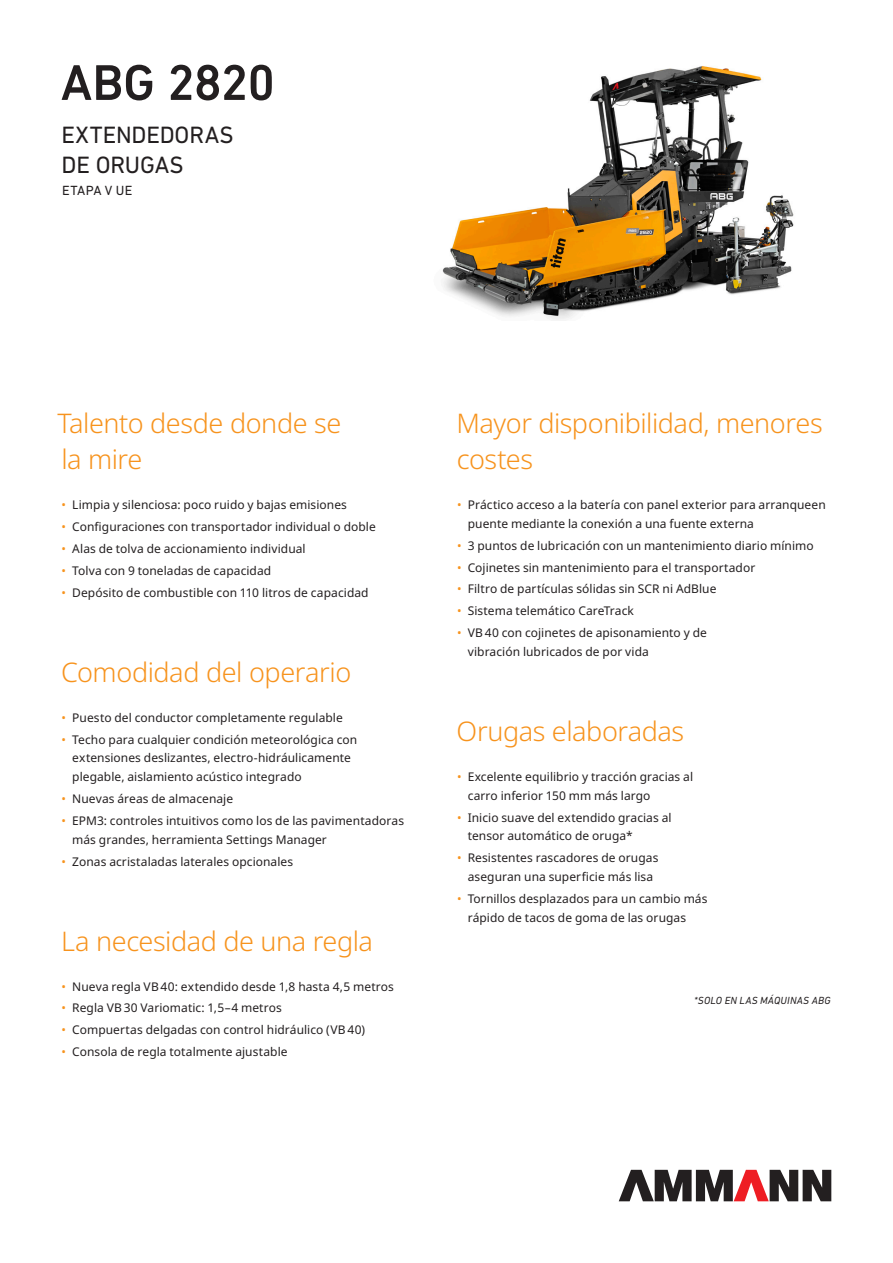
<style>
.page{position:relative;width:893px;height:1263px;background:#fff}
.page>*{position:absolute;margin:0;border:0;box-sizing:border-box;transform-origin:0 0}
.Headline_Title{font:500 51px "DIN Next LT Pro";letter-spacing:-.025em;color:#231f20}
.Features{font:300 27px/36px "Noto Sans";letter-spacing:-.015em;color:#f7931d}
.Headline_Sub-Title{font:24px/30px "DIN Next LT Pro";letter-spacing:-.005em;color:#231f20}
.Headline_Classifier{font:13.5px "DIN Next LT Pro";letter-spacing:.015em;color:#231f20}
.t1{font:12px/18.8px "Noto Sans";letter-spacing:.005em;color:#231f20}
.Body_Left_Align_All_Caps{font:italic 10.5px "DIN Next LT Pro";letter-spacing:.02em;color:#231f20}
.s1{color:#f7931d}
</style>
<div class="page">
<svg style="left:619px;top:1170px;width:212px;height:31px"></svg>
<img style="left:442px;top:66px;width:352px;height:254px">
<p class="Headline_Title" style="left:61px;top:53px;width:216px">ABG 2820</p>
<p class="Headline_Sub-Title" style="left:62px;top:119px;width:174px">EXTENDEDORAS<br>DE ORUGAS</p>
<p class="Headline_Classifier" style="left:62px;top:183px;width:72px">ETAPA V UE</p>
<p class="Features" style="left:58px;top:406px;width:285px">Talento desde donde se la mire</p>
<p class="t1" style="left:62px;top:495px;width:287px"><span class="s1">•</span> Limpia y silenciosa: poco ruido y bajas emisiones</p>
<p class="t1" style="left:62px;top:517px;width:316px"><span class="s1">•</span> Configuraciones con transportador individual o doble</p>
<p class="t1" style="left:62px;top:539px;width:245px"><span class="s1">•</span> Alas de tolva de accionamiento individual</p>
<p class="t1" style="left:62px;top:561px;width:211px"><span class="s1">•</span> Tolva con 9 toneladas de capacidad</p>
<p class="t1" style="left:62px;top:583px;width:308px"><span class="s1">•</span> Depósito de combustible con 110 litros de capacidad</p>
<p class="Features" style="left:61px;top:654px;width:292px">Comodidad del operario</p>
<p class="t1" style="left:62px;top:708px;width:283px"><span class="s1">•</span> Puesto del conductor completamente regulable</p>
<p class="t1" style="left:72px;top:730px;width:286px;text-indent:-11px"><span class="s1">•</span> Techo para cualquier condición meteorológica con extensiones deslizantes, electro-hidráulicamente plegable, aislamiento acústico integrado</p>
<p class="t1" style="left:62px;top:789px;width:173px"><span class="s1">•</span> Nuevas áreas de almacenaje</p>
<p class="t1" style="left:72px;top:811px;width:333px;text-indent:-11px"><span class="s1">•</span> EPM3: controles intuitivos como los de las pavimentadoras más grandes, herramienta Settings Manager</p>
<p class="t1" style="left:62px;top:852px;width:233px"><span class="s1">•</span> Zonas acristaladas laterales opcionales</p>
<p class="Features" style="left:61px;top:923px;width:313px">La necesidad de una regla</p>
<p class="t1" style="left:62px;top:977px;width:334px"><span class="s1">•</span> Nueva regla VB 40: extendido desde 1,8 hasta 4,5 metros</p>
<p class="t1" style="left:62px;top:999px;width:222px"><span class="s1">•</span> Regla VB 30 Variomatic: 1,5–4 metros</p>
<p class="t1" style="left:62px;top:1021px;width:305px"><span class="s1">•</span> Compuertas delgadas con control hidráulico (VB 40)</p>
<p class="t1" style="left:62px;top:1043px;width:227px"><span class="s1">•</span> Consola de regla totalmente ajustable</p>
<p class="Features" style="left:457px;top:406px;width:368px">Mayor disponibilidad, menores costes</p>
<p class="t1" style="left:468px;top:495px;width:360px;text-indent:-11px"><span class="s1">•</span> Práctico acceso a la batería con panel exterior para arranqueen puente mediante la conexión a una fuente externa</p>
<p class="t1" style="left:457px;top:536px;width:358px"><span class="s1">•</span> 3 puntos de lubricación con un mantenimiento diario mínimo</p>
<p class="t1" style="left:457px;top:558px;width:300px"><span class="s1">•</span> Cojinetes sin mantenimiento para el transportador</p>
<p class="t1" style="left:457px;top:580px;width:261px"><span class="s1">•</span> Filtro de partículas sólidas sin SCR ni AdBlue</p>
<p class="t1" style="left:457px;top:602px;width:178px"><span class="s1">•</span> Sistema telemático CareTrack</p>
<p class="t1" style="left:468px;top:624px;width:241px;text-indent:-11px"><span class="s1">•</span> VB 40 con cojinetes de apisonamiento y de vibración lubricados de por vida</p>
<p class="Features" style="left:457px;top:714px;width:229px">Orugas elaboradas</p>
<p class="t1" style="left:468px;top:767px;width:227px;text-indent:-11px"><span class="s1">•</span> Excelente equilibrio y tracción gracias al carro inferior 150 mm más largo</p>
<p class="t1" style="left:468px;top:808px;width:205px;text-indent:-11px"><span class="s1">•</span> Inicio suave del extendido gracias al tensor automático de oruga*</p>
<p class="t1" style="left:457px;top:849px;width:203px;text-align:center"><span class="s1">•</span> Resistentes rascadores de orugas aseguran una superficie más lisa</p>
<p class="t1" style="left:468px;top:890px;width:241px;text-indent:-11px"><span class="s1">•</span> Tornillos desplazados para un cambio más rápido de tacos de goma de las orugas</p>
<p class="Body_Left_Align_All_Caps" style="left:694px;top:994px;width:138px">*SOLO EN LAS MÁQUINAS ABG</p>
</div>
